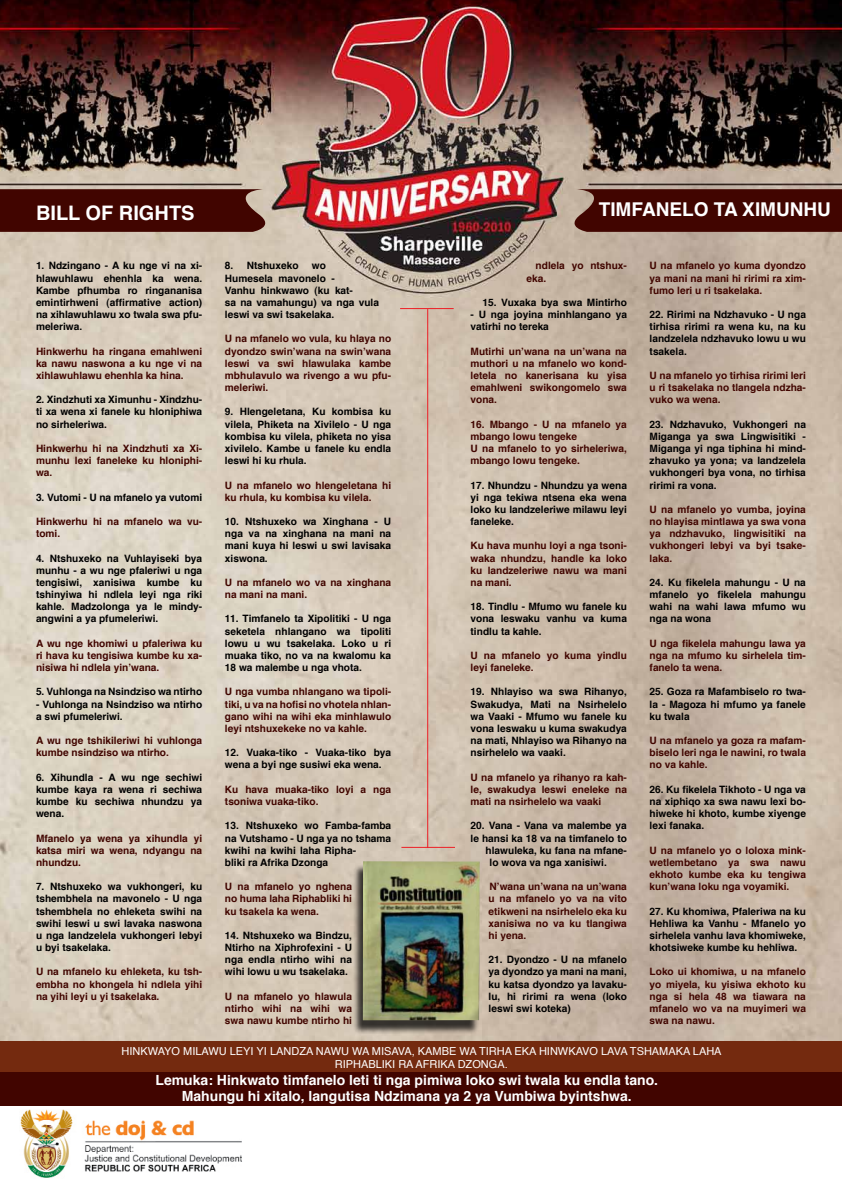
<style>
.page{position:relative;width:842px;height:1191px;background:#fff}
.page>*{position:absolute;margin:0;border:0;box-sizing:border-box;transform-origin:0 0}
.t1{font:700 20px "Helvetica";color:#fff}
.t2{font:700 19px "Helvetica";color:#fff}
.t3{font:700 14px/16.8px "Helvetica";color:#fff;text-align:center}
.t4{font:11px/13.2px "Helvetica";color:#fff;text-align:center}
.t5{font:700 10.1px/12.2px "Helvetica";color:#000;text-align:justify}
.t6{font:700 10.1px/12.2px "Helvetica";color:#410500;text-align:justify}
</style>
<div class="page">
<img style="left:0;top:0;width:842px;height:1041px">
<hr style="left:427px;top:309px;width:1px;height:539px;background:#ed1d24">
<hr style="left:400px;top:308px;width:54px;height:1px;background:#ed1d24">
<hr style="left:401px;top:847px;width:54px;height:1px;background:#ed1d24">
<img style="left:19px;top:1105px;width:586px;height:73px">
<div style="left:0;top:1071px;width:842px;height:34px;background:#410500"></div>
<div style="left:0;top:1041px;width:842px;height:30px;background:#742a0f"></div>
<div style="left:352px;top:864px;width:128px;height:170px;background:#000;opacity:.75"></div>
<img style="left:363px;top:861px;width:117px;height:159px">
<svg style="left:0;top:189px;width:276px;height:43px;background:#4c140e"></svg>
<svg style="left:563px;top:189px;width:279px;height:43px;background:#4c130d"></svg>
<h1 class="t1" style="left:36px;top:195px;width:160px">BILL OF RIGHTS</h1>
<h2 class="t2" style="left:599px;top:192px;width:24px">Timfan</h2>
<h2 class="t2" style="left:669px;top:192px;width:99px">elo ta Ximunhu</h2>
<p class="t5" style="left:36px;top:259px;width:168px">1. Ndzingano - A ku nge vi na xi&shy;hlawuhlawu ehenhla ka wena.<br>Kambe pfhumba ro ringananisa emintirhweni (affirmative action) na xihlawuhlawu xo twala swa pfu&shy;meleriwa.</p>
<p class="t6" style="left:36px;top:344px;width:168px">Hinkwerhu ha ringana emahlweni ka nawu naswona a ku nge vi na xihlawuhlawu ehenhla ka hina.</p>
<p class="t5" style="left:36px;top:393px;width:168px">2. Xindzhuti xa Ximunhu - Xindzhu&shy;ti xa wena xi fanele ku hloniphiwa no sirheleriwa.</p>
<p class="t6" style="left:36px;top:442px;width:168px">Hinkwerhu hi na Xindzhuti xa Xi&shy;munhu lexi faneleke ku hloniphi&shy;wa.</p>
<p class="t5" style="left:36px;top:490px;width:168px">3. Vutomi - U na mfanelo ya vutomi</p>
<p class="t6" style="left:36px;top:515px;width:168px">Hinkwerhu hi na mfanelo wa vu&shy;tomi.</p>
<p class="t5" style="left:36px;top:551px;width:168px">4. Ntshuxeko na Vuhlayiseki bya munhu - a wu nge pfaleriwi u nga tengisiwi, xanisiwa kumbe ku tshinyiwa hi ndlela leyi nga riki kahle. Madzolonga ya le mindy&shy;angwini a ya pfumeleriwi.</p>
<p class="t6" style="left:36px;top:636px;width:168px">A wu nge khomiwi u pfaleriwa ku ri hava ku tengisiwa kumbe ku xa&shy;nisiwa hi ndlela yin’wana.</p>
<p class="t5" style="left:36px;top:685px;width:168px">5. Vuhlonga na Nsindziso wa ntirho</p>
<p class="t5" style="left:36px;top:697px;width:168px">- Vuhlonga na Nsindziso wa ntirho a swi pfumeleriwi.</p>
<p class="t6" style="left:36px;top:734px;width:168px">A wu nge tshikileriwi hi vuhlonga kumbe nsindziso wa ntirho.</p>
<p class="t5" style="left:36px;top:770px;width:168px">6. Xihundla - A wu nge sechiwi kumbe kaya ra wena ri sechiwa kumbe ku sechiwa nhundzu ya wena.</p>
<p class="t6" style="left:36px;top:831px;width:168px">Mfanelo ya wena ya xihundla yi katsa miri wa wena, ndyangu na nhundzu.</p>
<p class="t5" style="left:36px;top:880px;width:168px">7. Ntshuxeko wa vukhongeri, ku tshembhela na mavonelo - U nga tshembhela no ehleketa swihi na swihi leswi u swi lavaka naswona u nga landzelela vukhongeri lebyi u byi tsakelaka.</p>
<p class="t6" style="left:36px;top:965px;width:168px">U na mfanelo ku ehleketa, ku tsh&shy;embha no khongela hi ndlela yihi na yihi leyi u yi tsakelaka.</p>
<p class="t5" style="left:225px;top:259px;width:75px">8. Ntshuxeko</p>
<p class="t5" style="left:225px;top:259px;width:156px;text-align:left;text-indent:87px">wo<br>Humesela mavonelo -<br>Vanhu hinkwawo (ku kat-<br>sa na vamahungu) va nga vula leswi va swi tsakelaka.</p>
<p class="t6" style="left:225px;top:332px;width:168px">U na mfanelo wo vula, ku hlaya no dyondzo swin’wana na swin’wana leswi va swi hlawulaka kambe mbhulavulo wa rivengo a wu pfu&shy;meleriwi.</p>
<p class="t5" style="left:225px;top:405px;width:168px">9. Hlengeletana, Ku kombisa ku vilela, Phiketa na Xivilelo - U nga kombisa ku vilela, phiketa no yisa xivilelo. Kambe u fanele ku endla leswi hi ku rhula.</p>
<p class="t6" style="left:225px;top:478px;width:168px">U na mfanelo wo hlengeletana hi ku rhula, ku kombisa ku vilela.</p>
<p class="t5" style="left:225px;top:515px;width:168px">10. Ntshuxeko wa Xinghana - U nga va na xinghana na mani na mani kuya hi leswi u swi lavisaka xiswona.</p>
<p class="t6" style="left:225px;top:575px;width:168px">U na mfanelo wo va na xinghana na mani na mani.</p>
<p class="t5" style="left:225px;top:612px;width:168px">11. Timfanelo ta Xipolitiki - U nga seketela nhlangano wa tipoliti lowu u wu tsakelaka. Loko u ri muaka tiko, no va na kwalomu ka 18 wa malembe u nga vhota.</p>
<p class="t6" style="left:225px;top:685px;width:168px">U nga vumba nhlangano wa tipoli&shy;tiki, u va na hofisi no vhotela nhlan&shy;gano wihi na wihi eka minhlawulo leyi ntshuxekeke no va kahle.</p>
<p class="t5" style="left:225px;top:746px;width:168px">12. Vuaka-tiko - Vuaka-tiko bya wena a byi nge susiwi eka wena.</p>
<p class="t6" style="left:225px;top:782px;width:168px">Ku hava muaka-tiko loyi a nga tsoniwa vuaka-tiko.</p>
<p class="t5" style="left:225px;top:819px;width:168px;text-align:left">13. Ntshuxeko wo Famba-famba na Vutshamo - U nga ya no tshama kwihi na kwihi laha Ripha-<br>bliki ra Afrika Dzonga</p>
<p class="t6" style="left:225px;top:880px;width:129px">U na mfanelo yo nghena no huma laha Riphabliki hi ku tsakela ka wena.</p>
<p class="t5" style="left:225px;top:928px;width:129px">14. Ntshuxeko wa Bindzu, Ntirho na Xiphrofexini - U nga endla ntirho wihi na wihi lowu u wu tsakelaka.</p>
<p class="t6" style="left:225px;top:989px;width:129px">U na mfanelo yo hlawula ntirho wihi na wihi wa swa nawu kumbe ntirho hi</p>
<p class="t6" style="left:527px;top:259px;width:102px;text-indent:9px">ndlela yo ntshux&shy;eka.</p>
<p class="t5" style="left:483px;top:296px;width:146px">15. Vuxaka bya swa Mintirho</p>
<p class="t5" style="left:471px;top:308px;width:158px">- U nga joyina minhlangano ya vatirhi no tereka</p>
<p class="t6" style="left:471px;top:344px;width:158px">Mutirhi un’wana na un’wana na muthori u na mfanelo wo kond&shy;letela no kanerisana ku yisa emahlweni swikongomelo swa vona.</p>
<p class="t6" style="left:471px;top:417px;width:158px;text-align:left">16. Mbango - U na mfanelo ya mbango lowu tengeke<br>U na mfanelo to yo sirheleriwa, mbango lowu tengeke.</p>
<p class="t5" style="left:471px;top:478px;width:158px">17. Nhundzu - Nhundzu ya wena yi nga tekiwa ntsena eka wena loko ku landzeleriwe milawu leyi faneleke.</p>
<p class="t6" style="left:471px;top:539px;width:158px">Ku hava munhu loyi a nga tsoni&shy;waka nhundzu, handle ka loko ku landzeleriwe nawu wa mani na mani.</p>
<p class="t5" style="left:471px;top:600px;width:158px">18. Tindlu - Mfumo wu fanele ku vona leswaku vanhu va kuma tindlu ta kahle.</p>
<p class="t6" style="left:471px;top:648px;width:158px">U na mfanelo yo kuma yindlu leyi faneleke.</p>
<p class="t5" style="left:471px;top:685px;width:158px">19. Nhlayiso wa swa Rihanyo, Swakudya, Mati na Nsirhelelo wa Vaaki - Mfumo wu fanele ku vona leswaku u kuma swakudya na mati, Nhlayiso wa Rihanyo na nsirhelelo wa vaaki.</p>
<p class="t6" style="left:471px;top:770px;width:158px">U na mfanelo ya rihanyo ra kah&shy;le, swakudya leswi eneleke na mati na nsirhelelo wa vaaki</p>
<p class="t5" style="left:471px;top:819px;width:158px">20. Vana - Vana va malembe ya</p>
<p class="t5" style="left:471px;top:831px;width:158px">le hansi ka 18 va na timfanelo to</p>
<p class="t5" style="left:486px;top:843px;width:143px">hlawuleka, ku fana na mfane-</p>
<p class="t5" style="left:490px;top:855px;width:119px">lo wova va nga xanisiwi.</p>
<p class="t6" style="left:489px;top:880px;width:140px">N’wana un’wana na un’wana u na mfanelo yo va na vito etikweni na nsirhelelo eka ku xanisiwa no va ku tlangiwa hi yena.</p>
<p class="t5" style="left:489px;top:953px;width:140px">21. Dyondzo - U na mfanelo ya dyondzo ya mani na mani, ku katsa dyondzo ya lavaku&shy;lu, hi ririmi ra wena (loko leswi swi koteka)</p>
<p class="t6" style="left:650px;top:259px;width:158px">U na mfanelo yo kuma dyondzo ya mani na mani hi ririmi ra xim&shy;fumo leri u ri tsakelaka.</p>
<p class="t5" style="left:650px;top:308px;width:158px">22. Ririmi na Ndzhavuko - U nga tirhisa ririmi ra wena ku, na ku landzelela ndzhavuko lowu u wu tsakela.</p>
<p class="t6" style="left:650px;top:369px;width:158px">U na mfanelo yo tirhisa ririmi leri u ri tsakelaka no tlangela ndzha&shy;vuko wa wena.</p>
<p class="t5" style="left:650px;top:417px;width:158px">23. Ndzhavuko, Vukhongeri na Miganga ya swa Lingwisitiki - Miganga yi nga tiphina hi mind&shy;zhavuko ya yona; va landzelela vukhongeri bya vona, no tirhisa ririmi ra vona.</p>
<p class="t6" style="left:650px;top:502px;width:158px">U na mfanelo yo vumba, joyina no hlayisa mintlawa ya swa vona ya ndzhavuko, lingwisitiki na vukhongeri lebyi va byi tsake&shy;laka.</p>
<p class="t5" style="left:650px;top:575px;width:158px">24. Ku fikelela mahungu - U na mfanelo yo fikelela mahungu wahi na wahi lawa mfumo wu nga na wona</p>
<p class="t6" style="left:650px;top:636px;width:158px">U nga fikelela mahungu lawa ya nga na mfumo ku sirhelela tim&shy;fanelo ta wena.</p>
<p class="t5" style="left:650px;top:685px;width:158px">25. Goza ra Mafambiselo ro twa&shy;la - Magoza hi mfumo ya fanele ku twala</p>
<p class="t6" style="left:650px;top:734px;width:158px">U na mfanelo ya goza ra mafam&shy;biselo leri nga le nawini, ro twala no va kahle.</p>
<p class="t5" style="left:650px;top:782px;width:158px">26. Ku fikelela Tikhoto - U nga va na xiphiqo xa swa nawu lexi bo&shy;hiweke hi khoto, kumbe xiyenge lexi fanaka.</p>
<p class="t6" style="left:650px;top:843px;width:158px">U na mfanelo yo o loloxa mink&shy;wetlembetano ya swa nawu ekhoto kumbe eka ku tengiwa kun’wana loku nga voyamiki.</p>
<p class="t5" style="left:650px;top:904px;width:158px">27. Ku khomiwa, Pfaleriwa na ku Hehliwa ka Vanhu - Mfanelo yo sirhelela vanhu lava khomiweke, khotsiweke kumbe ku hehliwa.</p>
<p class="t6" style="left:650px;top:965px;width:158px">Loko ui khomiwa, u na mfanelo yo miyela, ku yisiwa ekhoto ku nga si hela 48 wa tiawara na mfanelo wo va na muyimeri wa swa na nawu.</p>
<p class="t4" style="left:121px;top:1044px;width:602px">HINKWAYO MILAWU LEYI YI LANDZA NAWU WA MISAVA, KAMBE WA TIRHA EKA HINWKAVO LAVA TSHAMAKA LAHA<br>RIPHABLIKI RA AFRIKA DZONGA.</p>
<h3 class="t3" style="left:156px;top:1070px;width:504px">Lemuka: Hinkwato timfanelo leti ti nga pimiwa loko swi twala ku endla tano.<br>Mahungu hi xitalo, langutisa Ndzimana ya 2 ya Vumbiwa byintshwa.</h3>
</div>
